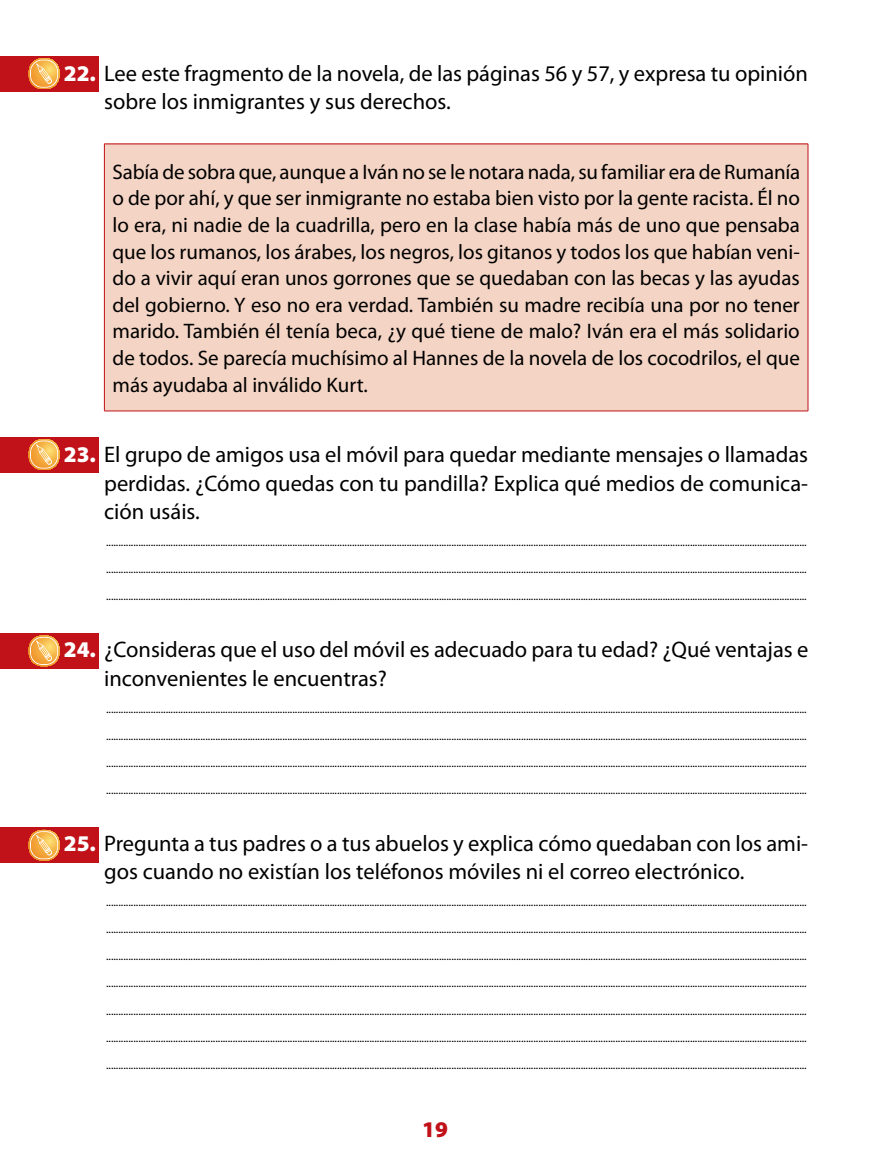
<style>
.page{position:relative;width:872px;height:1170px;background:#fff}
.page>*{position:absolute;margin:0;border:0;box-sizing:border-box;transform-origin:0 0}
.t1{font:22.5px/28.5px "Myriad Pro";color:#000}
.t2{font:900 22.5px "Myriad Pro";color:#c1121a}
.t3{font:21px/26.5px "Myriad Pro";color:#000;text-align:justify}
.t4{font:12px "Myriad Pro";color:#000}
.s1{font-weight:900;color:#fff}
</style>
<div class="page">
<div style="left:0;top:56px;width:98px;height:36px;background:#c1121a"></div>
<svg style="left:29px;top:58px;width:30px;height:31px"></svg>
<div style="left:0;top:437px;width:98px;height:35px;background:#c1121a"></div>
<svg style="left:29px;top:439px;width:30px;height:31px"></svg>
<div style="left:0;top:633px;width:98px;height:35px;background:#c1121a"></div>
<svg style="left:29px;top:635px;width:30px;height:31px"></svg>
<div style="left:0;top:827px;width:98px;height:36px;background:#c1121a"></div>
<svg style="left:29px;top:829px;width:30px;height:31px"></svg>
<div style="left:104px;top:144px;width:704px;height:267px;background:#f4d4c4"></div>
<hr style="left:104px;top:144px;width:704px;height:1px;background:#c1121a">
<hr style="left:104px;top:144px;width:1px;height:267px;background:#c1121a">
<hr style="left:807px;top:144px;width:1px;height:267px;background:#c1121a">
<hr style="left:104px;top:410px;width:704px;height:1px;background:#c1121a">
<h1 class="t1" style="left:104px;top:58px;width:705px;text-indent:-40px"><span class="s1">22.</span> Lee este fragmento de la novela, de las páginas 56 y 57, y expresa tu opinión sobre los inmigrantes y sus derechos.</h1>
<p class="t3" style="left:112px;top:158px;width:689px">Sabía de sobra que, aunque a Iván no se le notara nada, su familiar era de Rumanía o de por ahí, y que ser inmigrante no estaba bien visto por la gente racista. Él no lo era, ni nadie de la cuadrilla, pero en la clase había más de uno que pensaba que los rumanos, los árabes, los negros, los gitanos y todos los que habían veni&shy;do a vivir aquí eran unos gorrones que se quedaban con las becas y las ayudas del gobierno. Y eso no era verdad. También su madre recibía una por no tener marido. También él tenía beca, ¿y qué tiene de malo? Iván era el más solidario de todos. Se parecía muchísimo al Hannes de la novela de los cocodrilos, el que más ayudaba al inválido Kurt.</p>
<h1 class="t1" style="left:104px;top:440px;width:705px;text-align:justify;text-indent:-40px"><span class="s1">23.</span> El grupo de amigos usa el móvil para quedar mediante mensajes o llamadas perdidas. ¿Cómo quedas con tu pandilla? Explica qué medios de comunica&shy;ción usáis.</h1>
<p class="t4" style="left:106px;top:534px;width:702px">..........................................................................................................................................................................................................................................................................................</p>
<p class="t4" style="left:106px;top:561px;width:702px">..........................................................................................................................................................................................................................................................................................</p>
<p class="t4" style="left:106px;top:588px;width:702px">..........................................................................................................................................................................................................................................................................................</p>
<h1 class="t1" style="left:104px;top:635px;width:705px;text-indent:-40px"><span class="s1">24.</span> ¿Consideras que el uso del móvil es adecuado para tu edad? ¿Qué ventajas e inconvenientes le encuentras?</h1>
<p class="t4" style="left:106px;top:701px;width:702px">..........................................................................................................................................................................................................................................................................................</p>
<p class="t4" style="left:106px;top:728px;width:702px">..........................................................................................................................................................................................................................................................................................</p>
<p class="t4" style="left:106px;top:755px;width:702px">..........................................................................................................................................................................................................................................................................................</p>
<p class="t4" style="left:106px;top:782px;width:702px">..........................................................................................................................................................................................................................................................................................</p>
<h1 class="t1" style="left:104px;top:828px;width:705px;text-indent:-40px"><span class="s1">25.</span> Pregunta a tus padres o a tus abuelos y explica cómo quedaban con los ami&shy;gos cuando no existían los teléfonos móviles ni el correo electrónico.</h1>
<p class="t4" style="left:106px;top:894px;width:702px">..........................................................................................................................................................................................................................................................................................</p>
<p class="t4" style="left:106px;top:921px;width:702px">..........................................................................................................................................................................................................................................................................................</p>
<p class="t4" style="left:106px;top:948px;width:702px">..........................................................................................................................................................................................................................................................................................</p>
<p class="t4" style="left:106px;top:975px;width:702px">..........................................................................................................................................................................................................................................................................................</p>
<p class="t4" style="left:106px;top:1002px;width:702px">..........................................................................................................................................................................................................................................................................................</p>
<p class="t4" style="left:106px;top:1029px;width:702px">..........................................................................................................................................................................................................................................................................................</p>
<p class="t4" style="left:106px;top:1056px;width:702px">..........................................................................................................................................................................................................................................................................................</p>
<h1 class="t2" style="left:422px;top:1116px;width:27px">19</h1>
</div>
